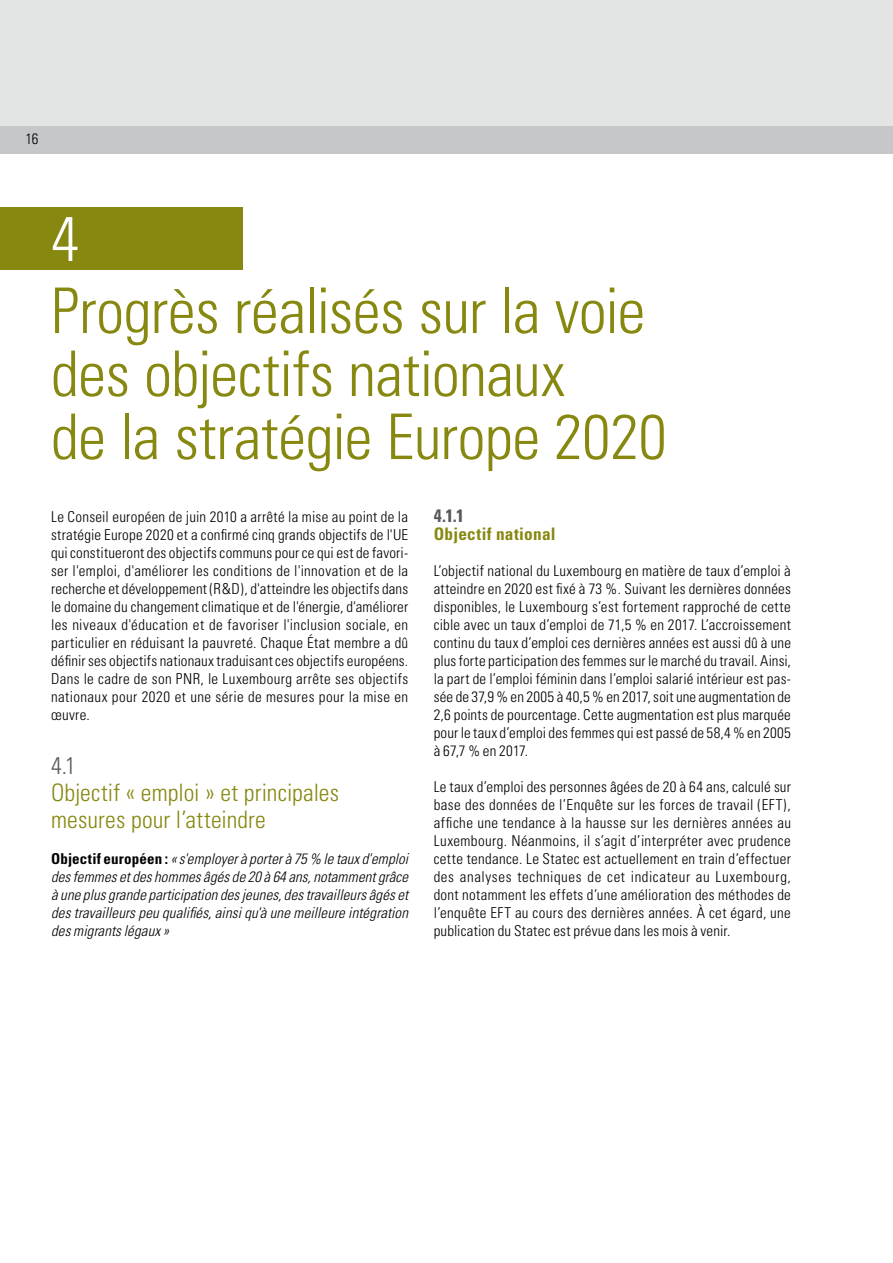
<style>
.page{position:relative;width:893px;height:1263px;background:#fff}
.page>*{position:absolute;margin:0;border:0;box-sizing:border-box;transform-origin:0 0}
.t1{font:300 condensed 63px/63px "Univers";letter-spacing:-.01em;color:#878810}
.t2{font:300 condensed 63px "Univers";color:#fff}
.t3{font:300 condensed 24px/27px "Univers";letter-spacing:.005em;color:#878810}
.t4{font:300 condensed 24px "Univers";color:#58585a}
.t5{font:700 condensed 18px "Univers";color:#58585a}
.t6{font:700 condensed 17.25px "Univers";letter-spacing:.015em;color:#878810}
.t7{font:300 condensed 15px/18px "Univers";letter-spacing:.015em;color:#000;text-align:justify}
.t8{font:italic 300 condensed 15px/18px "Univers";letter-spacing:.01em;color:#000;text-align:justify}
.s1{font-weight:700;font-style:normal}
</style>
<div class="page">
<div style="left:0;top:0;width:893px;height:126px;background:#e3e4e4"></div>
<div style="left:0;top:126px;width:893px;height:27px;background:#c6c7c8"></div>
<div style="left:0;top:207px;width:242px;height:63px;background:#878810"></div>
<p class="t7" style="left:26px;top:130px;width:14px">16</p>
<h1 class="t2" style="left:51px;top:201px;width:29px">4</h1>
<h1 class="t1" style="left:51px;top:279px;width:617px">Progrès réalisés sur la voie des objectifs nationaux<br>de la stratégie Europe 2020</h1>
<p class="t7" style="left:51px;top:508px;width:359px">Le Conseil européen de juin 2010 a arrêté la mise au point de la stratégie Europe 2020 et a confirmé cinq grands objectifs de l'UE qui constitueront des objectifs communs pour ce qui est de favori&shy;ser l'emploi, d'améliorer les conditions de l'innovation et de la recherche et développement (R&amp;D), d'atteindre les objectifs dans le domaine du changement climatique et de l'énergie, d'améliorer les niveaux d'éducation et de favoriser l'inclusion sociale, en particulier en réduisant la pauvreté. Chaque État membre a dû définir ses objectifs nationaux traduisant ces objectifs européens.<br>Dans le cadre de son PNR, le Luxembourg arrête ses objectifs nationaux pour 2020 et une série de mesures pour la mise en œuvre.</p>
<h2 class="t4" style="left:51px;top:751px;width:26px">4.1</h2>
<h2 class="t3" style="left:51px;top:779px;width:290px">Objectif « emploi » et principales mesures pour l’atteindre</h2>
<p class="t8" style="left:51px;top:850px;width:359px"><span class="s1">Objectif européen :</span>«s'employer à porter à 75 % le taux d'emploi des femmes et des hommes âgés de 20 à 64 ans, notamment grâce à une plus grande participation des jeunes, des travailleurs âgés et des travailleurs peu qualifiés, ainsi qu'à une meilleure intégration des migrants légaux »</p>
<p class="t5" style="left:434px;top:505px;width:32px">4.1.1</p>
<p class="t6" style="left:434px;top:523px;width:123px">Objectif national</p>
<p class="t7" style="left:434px;top:562px;width:359px">L’objectif national du Luxembourg en matière de taux d’emploi à atteindre en 2020 est fixé à 73 %. Suivant les dernières données disponibles, le Luxembourg s’est fortement rapproché de cette cible avec un taux d’emploi de 71,5 % en 2017. L’accroissement continu du taux d’emploi ces dernières années est aussi dû à une plus forte participation des femmes sur le marché du travail. Ainsi, la part de l’emploi féminin dans l’emploi salarié intérieur est pas&shy;sée de 37,9 % en 2005 à 40,5 % en 2017, soit une augmentation de 2,6 points de pourcentage. Cette augmentation est plus marquée pour le taux d’emploi des femmes qui est passé de 58,4 % en 2005 à 67,7 % en 2017.</p>
<p class="t7" style="left:434px;top:778px;width:359px">Le taux d’emploi des personnes âgées de 20 à 64 ans, calculé sur base des données de l’Enquête sur les forces de travail (EFT), affiche une tendance à la hausse sur les dernières années au Luxembourg. Néanmoins, il s’agit d’interpréter avec prudence cette tendance. Le Statec est actuellement en train d’effectuer des analyses techniques de cet indicateur au Luxembourg, dont notamment les effets d’une amélioration des méthodes de l’enquête EFT au cours des dernières années. À cet égard, une publication du Statec est prévue dans les mois à venir.</p>
</div>
